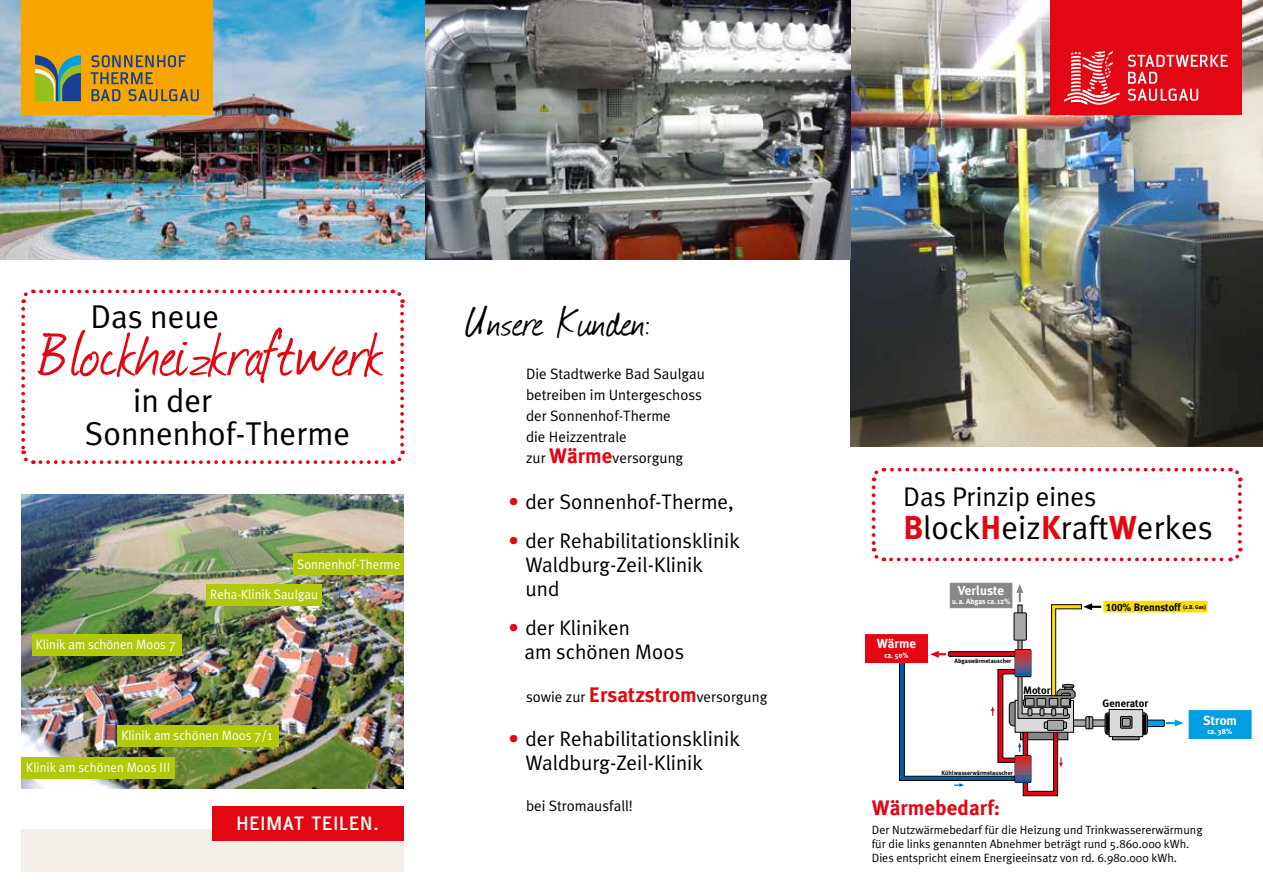
<style>
.page{position:relative;width:1263px;height:893px;background:#fff}
.page>*{position:absolute;margin:0;border:0;box-sizing:border-box;transform-origin:0 0}
.t1{font:75px "Journal";letter-spacing:.01em;color:#e30613}
.t2{font:48px "Journal";color:#000}
.t3{font:33px/33px "Meta Plus Normal";color:#000}
.t4{font:27px "Meta Plus Normal";color:#000}
.t5{font:21px/24px "Meta Plus Normal";color:#000}
.t6{font:700 21px "Meta Plus";color:#e30613}
.t7{font:700 16.8px "Diwa";letter-spacing:.09em;color:#fff}
.t8{font:15px/21px "Meta Plus Normal";color:#000}
.t9{font:13.5px "Meta Plus Normal";color:#fff;scale:.95 1}
.t10{font:700 13.05px "Meta Plus";color:#fff}
.t11{font:12px/14.4px "Meta Plus Normal";color:#000}
.t12{font:700 10.8px "Meta Plus";color:#000}
.t13{font:700 7.65px "Meta Plus";color:#fff;scale:.95 1}
.t14{font:700 6.15px "Meta Plus";color:#000}
.s1{font-family:"Meta Plus";font-weight:700;font-size:21px;color:#e30613}
.s2{color:#e30613}
.s3{font-family:"Meta Plus";font-weight:700;color:#e30613}
.s4{font-family:"Meta Plus Bold Caps";font-weight:400}
.s5{font-size:5.7px}
</style>
<div class="page">
<img style="left:850px;top:0;width:413px;height:446px">
<img style="left:0;top:0;width:425px;height:259px">
<div style="left:1050px;top:0;width:192px;height:115px;background:#e30613"></div>
<svg style="left:1064px;top:51px;width:55px;height:54px"></svg>
<svg style="left:1128px;top:55px;width:100px;height:46px"></svg>
<div style="left:21px;top:0;width:192px;height:115px;background:#f7a600"></div>
<svg style="left:91px;top:55px;width:108px;height:46px"></svg>
<svg style="left:35px;top:55px;width:46px;height:46px;background:#6d8f64"></svg>
<div style="left:1127px;top:720px;width:37px;height:6px;background:#009fe3"></div>
<div style="left:1127px;top:720px;width:37px;height:7px;border:1px solid #000"></div>
<div style="left:1112px;top:734px;width:27px;height:6px;background:#757575"></div>
<div style="left:1112px;top:734px;width:27px;height:6px;border:1px solid #000"></div>
<div style="left:1109px;top:709px;width:34px;height:28px;background:#dadada"></div>
<div style="left:1109px;top:709px;width:34px;height:28px;border:1px solid #000"></div>
<svg style="left:1142px;top:712px;width:5px;height:24px"></svg>
<div style="left:1120px;top:716px;width:12px;height:12px;border:1px solid #000"></div>
<div style="left:950px;top:583px;width:62px;height:25px;background:#8e8e8e"></div>
<div style="left:1104px;top:601px;width:103px;height:11px;background:#fd0;border:1px solid #fd0"></div>
<svg style="left:1166px;top:719px;width:17px;height:7px"></svg>
<div style="left:865px;top:634px;width:63px;height:29px;border:1px solid #e30613"></div>
<svg style="left:899px;top:584px;width:231px;height:212px"></svg>
<div style="left:1189px;top:710px;width:62px;height:29px;background:#009fe3;border:1px solid #009fe3"></div>
<div style="left:865px;top:635px;width:62px;height:27px;background:#e30613"></div>
<svg style="left:21px;top:289px;width:384px;height:175px"></svg>
<svg style="left:871px;top:487px;width:13px;height:75px"></svg>
<svg style="left:891px;top:548px;width:352px;height:14px"></svg>
<svg style="left:1229px;top:467px;width:13px;height:75px"></svg>
<svg style="left:871px;top:467px;width:351px;height:14px"></svg>
<img style="left:21px;top:494px;width:383px;height:294px">
<div style="left:293px;top:554px;width:111px;height:21px;background:#b1c90b"></div>
<div style="left:207px;top:584px;width:115px;height:22px;background:#b1c90b"></div>
<div style="left:118px;top:725px;width:161px;height:21px;background:#b1c90b"></div>
<div style="left:32px;top:634px;width:150px;height:21px;background:#b1c90b"></div>
<div style="left:21px;top:757px;width:154px;height:22px;background:#b1c90b"></div>
<img style="left:425px;top:0;width:425px;height:259px">
<div style="left:21px;top:830px;width:383px;height:42px;background:#f3eee8"></div>
<div style="left:213px;top:806px;width:191px;height:34px;background:#e30613"></div>
<h3 class="t3" style="left:90px;top:300px;width:130px">Das neue</h3>
<h1 class="t1" style="left:39px;top:302px;width:346px">Blockheizkraftwerk</h1>
<h3 class="t3" style="left:85px;top:384px;width:267px;text-indent:48px">in der<br>Sonnenhof-Therme</h3>
<p class="t9" style="left:36px;top:636px;width:149px">Klinik am schönen Moos 7</p>
<p class="t9" style="left:297px;top:556px;width:110px">Sonnenhof-Therme</p>
<p class="t9" style="left:210px;top:587px;width:115px">Reha-Klinik Saulgau</p>
<p class="t9" style="left:121px;top:727px;width:160px">Klinik am schönen Moos 7/1</p>
<p class="t9" style="left:26px;top:760px;width:153px">Klinik am schönen Moos III</p>
<h3 class="t7" style="left:237px;top:813px;width:143px">HEIMAT TEILEN.</h3>
<h2 class="t2" style="left:466px;top:290px;width:187px">Unsere Kunden:</h2>
<p class="t8" style="left:526px;top:363px;width:180px">Die Stadtwerke Bad Saulgau betreiben im Untergeschoss der Sonnenhof-Therme<br>die Heizzentrale<br>zur <span class="s1">Wärme</span>versorgung</p>
<h3 class="t5" style="left:508px;top:489px;width:227px"><span class="s2">•</span> der Sonnenhof-Therme,</h3>
<h3 class="t5" style="left:525px;top:528px;width:216px;text-indent:-17px"><span class="s2">•</span> der Rehabilitationsklinik<br>Waldburg-Zeil-Klinik und</h3>
<h3 class="t5" style="left:524px;top:615px;width:161px;text-indent:-16px"><span class="s2">•</span> der Kliniken<br>am schönen Moos</h3>
<p class="t8" style="left:526px;top:686px;width:243px">sowie zur <span class="s1">Ersatzstrom</span>versorgung</p>
<h3 class="t4" style="left:903px;top:481px;width:195px">Das Prinzip eines</h3>
<h3 class="t3" style="left:903px;top:511px;width:311px"><span class="s3">B</span>lock<span class="s3">H</span>eiz<span class="s3">K</span>raft<span class="s3">W</span>erkes</h3>
<p class="t10" style="left:877px;top:636px;width:41px">Wärme</p>
<p class="t13" style="left:884px;top:650px;width:27px">ca. 50%</p>
<p class="t10" style="left:958px;top:583px;width:48px">Verluste</p>
<p class="t13" style="left:952px;top:597px;width:63px">u.a. Abgas ca. 12%</p>
<p class="t14" style="left:954px;top:657px;width:58px">Abgaswärmetauscher</p>
<p class="t12" style="left:1023px;top:684px;width:29px">Motor</p>
<p class="t12" style="left:1106px;top:601px;width:102px"><span class="s4">100</span>% Brennstoff <span class="s5">(z.B. Gas)</span></p>
<p class="t12" style="left:1102px;top:697px;width:47px">Generator</p>
<p class="t10" style="left:1203px;top:713px;width:35px">Strom</p>
<h3 class="t5" style="left:525px;top:726px;width:216px;text-indent:-17px"><span class="s2">•</span> der Rehabilitationsklinik<br>Waldburg-Zeil-Klinik</h3>
<p class="t8" style="left:526px;top:795px;width:108px">bei Stromausfall!</p>
<h3 class="t6" style="left:872px;top:796px;width:130px">Wärmebedarf:</h3>
<p class="t14" style="left:941px;top:769px;width:73px">Kühlwasserwärmetauscher</p>
<p class="t13" style="left:1207px;top:727px;width:28px">ca. 38%</p>
<p class="t11" style="left:872px;top:822px;width:332px">Der Nutzwärmebedarf für die Heizung und Trinkwassererwärmung für die links genannten Abnehmer beträgt rund 5.860.000 kWh.<br>Dies entspricht einem Energieeinsatz von rd. 6.980.000 kWh.</p>
</div>
